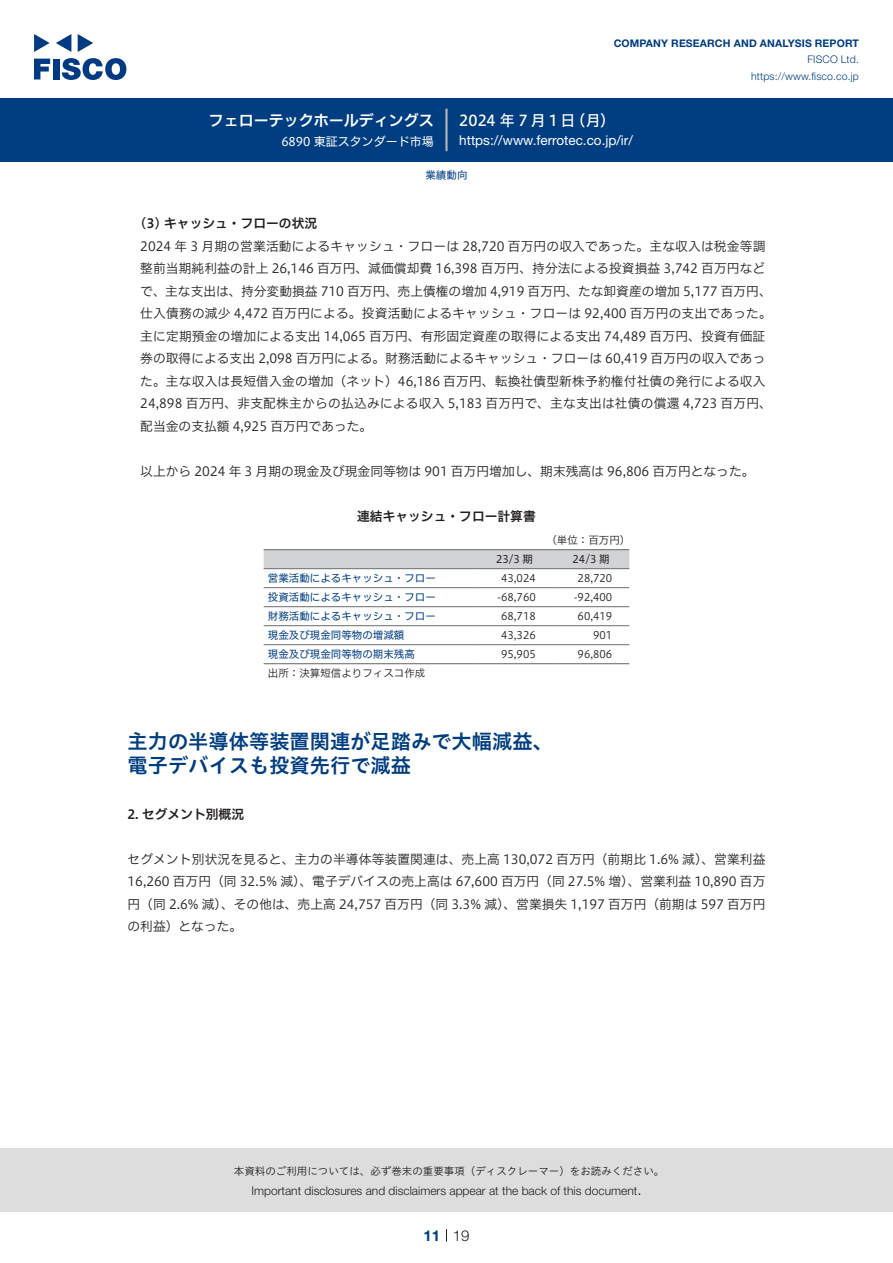
<style>
.page{position:relative;width:893px;height:1263px;background:#fff}
.page>*{position:absolute;margin:0;border:0;box-sizing:border-box;transform-origin:0 0}
.中タイトル{font:20.25px/24px "Hiragino UD Sans Std W6";color:#003d81}
.t1{font:15px "Hiragino UD Sans F Std N W6";color:#fff}
.t2{font:15px "Hiragino UD Sans F Std N W5";letter-spacing:.185em;color:#fff}
.t3{font:300 15px "Helvetica Neue LT Std";color:#231f20}
.t4{font:700 15px "Helvetica Neue LT Std";color:#003d81}
.t5{font:13.5px "Helvetica Neue LT Std";color:#fff}
.本文3mm{font:12.75px/22.5px "Hiragino UD Sans F Std N W3";letter-spacing:.005em;color:#231f20}
.本文{font:12.75px/22.5px "Hiragino UD Sans F Std N W3";color:#231f20;text-align:justify}
.小タイトル3mm{font:12.75px "Hiragino UD Sans F Std N W6";color:#231f20}
.チャートタイトル{font:12.75px "Hiragino UD Sans F Std N W6";color:#231f20}
.小タイトル{font:12.75px "Hiragino UD Sans F Std N W6";color:#231f20}
.t6{font:300 12px "Helvetica Neue LT Std";color:#231f20}
.t7{font:12px "Hiragino UD Sans F Std N W4";color:#fff}
.表左{font:10.5px "Hiragino UD Sans F Std N W4";color:#003d81}
.表数字{font:10.5px "Hiragino UD Sans F Std N W3";color:#231f20}
.t8{font:10.5px "Hiragino UD Sans Std W3";color:#231f20}
.t9{font:700 10.5px "Helvetica Neue LT Std";letter-spacing:.015em;color:#003d81}
.t10{font:300 10.5px/16.5px "Helvetica Neue LT Std";letter-spacing:.015em;color:#003d81;text-align:right}
.表組み基本スタイル{font:10.5px "Hiragino UD Sans F Std N W3";color:#231f20}
.表上{font:10.5px "Hiragino UD Sans F Std N W4";color:#231f20}
.表単位{font:10.5px "Hiragino UD Sans F Std N W3";color:#231f20}
.ヘッダー{font:10.5px "Hiragino UD Sans F Std N W4";color:#003d81}
</style>
<div class="page">
<div style="left:0;top:1148px;width:893px;height:64px;background:#ddd"></div>
<svg style="left:34px;top:59px;width:16px;height:20px"></svg>
<div style="left:53px;top:59px;width:6px;height:20px;background:#003a83"></div>
<svg style="left:62px;top:58px;width:64px;height:22px"></svg>
<svg style="left:34px;top:34px;width:16px;height:18px"></svg>
<svg style="left:78px;top:34px;width:15px;height:18px"></svg>
<svg style="left:56px;top:34px;width:15px;height:18px"></svg>
<div style="left:0;top:98px;width:893px;height:64px;background:#003d81"></div>
<hr style="left:445px;top:109px;width:3px;height:42px;background:#b5b5b6">
<svg style="left:446px;top:1229px;width:1px;height:13px"></svg>
<div style="left:264px;top:550px;width:365px;height:18px;background:#d1d2d4"></div>
<hr style="left:264px;top:568px;width:212px;height:1px;background:#6c6d70">
<hr style="left:476px;top:568px;width:77px;height:1px;background:#6c6d70">
<hr style="left:553px;top:568px;width:76px;height:1px;background:#6c6d70">
<hr style="left:264px;top:587px;width:212px;height:1px;background:#6c6d70">
<hr style="left:476px;top:587px;width:77px;height:1px;background:#6c6d70">
<hr style="left:553px;top:587px;width:76px;height:1px;background:#6c6d70">
<hr style="left:264px;top:606px;width:212px;height:1px;background:#6c6d70">
<hr style="left:476px;top:606px;width:77px;height:1px;background:#6c6d70">
<hr style="left:553px;top:606px;width:76px;height:1px;background:#6c6d70">
<hr style="left:264px;top:625px;width:212px;height:1px;background:#6c6d70">
<hr style="left:476px;top:625px;width:77px;height:1px;background:#6c6d70">
<hr style="left:553px;top:625px;width:76px;height:1px;background:#6c6d70">
<hr style="left:264px;top:644px;width:212px;height:1px;background:#6c6d70">
<hr style="left:476px;top:644px;width:77px;height:1px;background:#6c6d70">
<hr style="left:553px;top:644px;width:76px;height:1px;background:#6c6d70">
<hr style="left:264px;top:549px;width:212px;height:1px;background:#6c6d70">
<hr style="left:476px;top:549px;width:77px;height:1px;background:#6c6d70">
<hr style="left:553px;top:549px;width:76px;height:1px;background:#6c6d70">
<hr style="left:264px;top:663px;width:212px;height:1px;background:#6c6d70">
<hr style="left:476px;top:663px;width:77px;height:1px;background:#6c6d70">
<hr style="left:553px;top:663px;width:76px;height:1px;background:#6c6d70">
<p class="t1" style="left:209px;top:109px;width:227px">フェローテックホールディングス</p>
<p class="t7" style="left:281px;top:132px;width:154px">6890 東証スタンダード市場</p>
<p class="t9" style="left:614px;top:37px;width:247px">COMPANY RESEARCH AND ANALYSIS REPORT</p>
<p class="t10" style="left:751px;top:51px;width:109px">FISCO Ltd. https://www.fisco.co j p.</p>
<p class="t2" style="left:459px;top:109px;width:118px">2024年7月1日</p>
<p class="t2" style="left:571px;top:109px;width:46px">（月(</p>
<p class="t5" style="left:459px;top:132px;width:175px">https://www.ferrotec. c o j p. /i r/</p>
<p class="ヘッダー" style="left:425px;top:167px;width:43px">業績動向</p>
<p class="小タイトル3mm" style="left:140px;top:214px;width:178px">3( ) キャッシュ・フローの状況</p>
<p class="本文3mm" style="left:140px;top:234px;width:633px">2024 年 3 月期の営業活動によるキャッシュ・フローは 28,720 百万円の収入であった。主な収入は税金等調整前当期純利益の計上 26,146 百万円、減価償却費 16,398 百万円、持分法による投資損益 3,742 百万円などで、主な支出は、持分変動損益 710 百万円、売上債権の増加 4,919 百万円、たな卸資産の増加 5,177 百万円、仕入債務の減少 4,472 百万円による。投資活動によるキャッシュ・フローは 92,400 百万円の支出であった。主に定期預金の増加による支出 14,065 百万円、有形固定資産の取得による支出 74,489 百万円、投資有価証券の取得による支出 2,098 百万円による。財務活動によるキャッシュ・フローは 60,419 百万円の収入であった。主な収入は長短借入金の増加（ネット）46,186 百万円、転換社債型新株予約権付社債の発行による収入24,898 百万円、非支配株主からの払込みによる収入 5,183 百万円で、主な支出は社債の償還 4,723 百万円、配当金の支払額 4,925 百万円であった。</p>
<p class="本文3mm" style="left:140px;top:459px;width:616px">以上から 2024 年 3 月期の現金及び現金同等物は 901 百万円増加し、期末残高は 96,806 百万円となった。</p>
<p class="チャートタイトル" style="left:357px;top:506px;width:180px">連結キャッシュ・フロー計算書</p>
<p class="表単位" style="left:546px;top:532px;width:85px">（単位：百万円(</p>
<p class="表上" style="left:573px;top:551px;width:39px">24/3 期</p>
<p class="表上" style="left:496px;top:551px;width:39px">23/3 期</p>
<p class="表左" style="left:268px;top:570px;width:169px">営業活動によるキャッシュ・フロー</p>
<p class="表数字" style="left:501px;top:570px;width:36px">43,024</p>
<p class="表数字" style="left:578px;top:570px;width:36px">28,720</p>
<p class="表左" style="left:268px;top:589px;width:169px">投資活動によるキャッシュ・フロー</p>
<p class="表数字" style="left:497px;top:589px;width:40px">-68,760</p>
<p class="表数字" style="left:574px;top:589px;width:40px">-92,400</p>
<p class="表左" style="left:268px;top:608px;width:169px">財務活動によるキャッシュ・フロー</p>
<p class="表数字" style="left:501px;top:608px;width:36px">68,718</p>
<p class="表数字" style="left:578px;top:608px;width:36px">60,419</p>
<p class="表左" style="left:268px;top:627px;width:138px">現金及び現金同等物の増減額</p>
<p class="表数字" style="left:501px;top:627px;width:36px">43,326</p>
<p class="表数字" style="left:593px;top:627px;width:21px">901</p>
<p class="表左" style="left:268px;top:646px;width:148px">現金及び現金同等物の期末残高</p>
<p class="表組み基本スタイル" style="left:268px;top:665px;width:159px">出所：決算短信よりフィスコ作成</p>
<p class="表数字" style="left:501px;top:646px;width:36px">95,905</p>
<p class="表数字" style="left:578px;top:646px;width:36px">96,806</p>
<p class="中タイトル" style="left:128px;top:728px;width:427px">主力の半導体等装置関連が足踏みで大幅減益、電子デバイスも投資先行で減益</p>
<p class="小タイトル" style="left:128px;top:804px;width:118px">2. セグメント別概況</p>
<p class="本文" style="left:128px;top:847px;width:639px">セグメント別状況を見ると、主力の半導体等装置関連は、売上高 130,072 百万円（前期比 1.6% 減）、営業利益16,260 百万円（同 32.5% 減）、電子デバイスの売上高は 67,600 百万円（同 27.5% 増）、営業利益 10,890 百万円（同 2.6% 減）、その他は、売上高 24,757 百万円（同 3.3% 減）、営業損失 1,197 百万円（前期は 597 百万円の利益）となった。</p>
<p class="t8" style="left:234px;top:1163px;width:432px">本資料のご利用については、必ず巻末の重要事項（ディスクレーマー）をお読みください。</p>
<p class="t3" style="left:637px;top:1180px;width:6px">.</p>
<p class="t6" style="left:251px;top:1183px;width:387px">Important disclosures and disclaimers appear at the back of this document</p>
<p class="t4" style="left:423px;top:1226px;width:18px">11</p>
<p class="t3" style="left:453px;top:1226px;width:18px">19</p>
</div>
